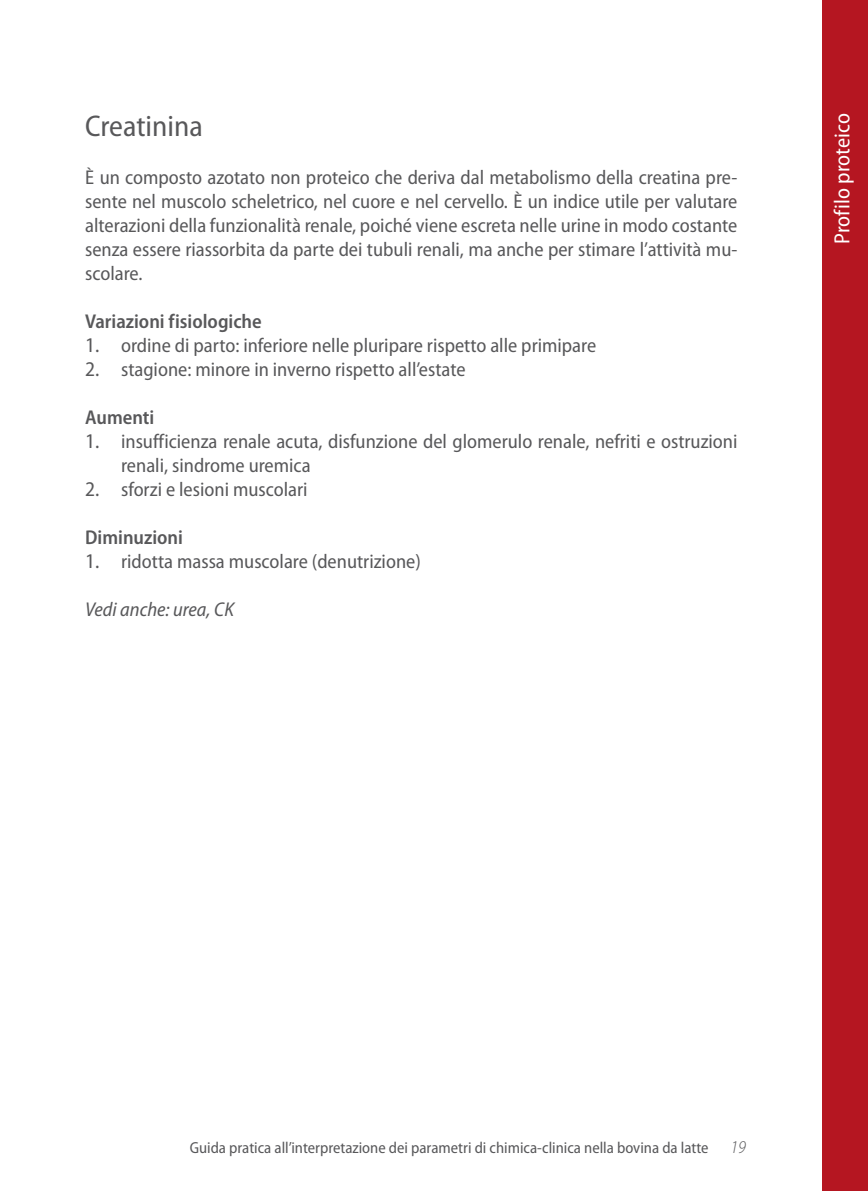
<style>
.page{position:relative;width:868px;height:1191px;background:#fff}
.page>*{position:absolute;margin:0;border:0;box-sizing:border-box;transform-origin:0 0}
.t1{font:semi-condensed 30px "Myriad Pro";color:#58585a}
.t2{font:semi-condensed 22px "Myriad Pro";color:#fff}
.t3{font:semi-condensed 20px/24px "Myriad Pro";color:#58585a;text-align:justify}
.t4{font:600 semi-condensed 20px "Myriad Pro";color:#58585a}
.t5{font:italic semi-condensed 20px "Myriad Pro";color:#58585a}
.t6{font:semi-condensed 16px "Myriad Pro";color:#58585a}
.s1{font-size:21px}
.s2{font-weight:300;font-style:italic;font-size:18px}
</style>
<div class="page">
<div style="left:822px;top:0;width:45px;height:1191px;background:#b51621"></div>
<h1 class="t1" style="left:85px;top:107px;width:119px">Creatinina</h1>
<p class="t3" style="left:85px;top:165px;width:653px">è un composto azotato non proteico che deriva dal metabolismo della creatina pre&shy;sente nel muscolo scheletrico, nel cuore e nel cervello. è un indice utile per valutare alterazioni della funzionalità renale, poiché viene escreta nelle urine in modo costante senza essere riassorbita da parte dei tubuli renali, ma anche per stimare l’attività mu&shy;scolare.</p>
<p class="t4" style="left:85px;top:309px;width:178px">Variazioni fisiologiche</p>
<p class="t3" style="left:85px;top:333px;width:512px"><span class="s1">1.</span> ordine di parto: inferiore nelle pluripare rispetto alle primipare</p>
<p class="t3" style="left:85px;top:357px;width:382px"><span class="s1">2.</span> stagione: minore in inverno rispetto all’estate</p>
<p class="t4" style="left:85px;top:405px;width:71px">Aumenti</p>
<p class="t3" style="left:121px;top:429px;width:618px;text-indent:-36px"><span class="s1">1.</span> insufficienza renale acuta, disfunzione del glomerulo renale, nefriti e ostruzioni renali, sindrome uremica</p>
<p class="t3" style="left:85px;top:477px;width:224px"><span class="s1">2.</span> sforzi e lesioni muscolari</p>
<p class="t4" style="left:85px;top:525px;width:99px">Diminuzioni</p>
<p class="t3" style="left:85px;top:549px;width:337px"><span class="s1">1.</span> ridotta massa muscolare (denutrizione)</p>
<p class="t5" style="left:85px;top:597px;width:150px">Vedi anche: urea, ck</p>
<p class="t2" style="left:828px;top:244px;width:132px;rotate:-90deg">Profilo proteico</p>
<p class="t6" style="left:190px;top:1138px;width:557px">Guida pratica all’interpretazione dei parametri di chimica-clinica nella bovina da latte <span class="s2">19</span></p>
</div>
